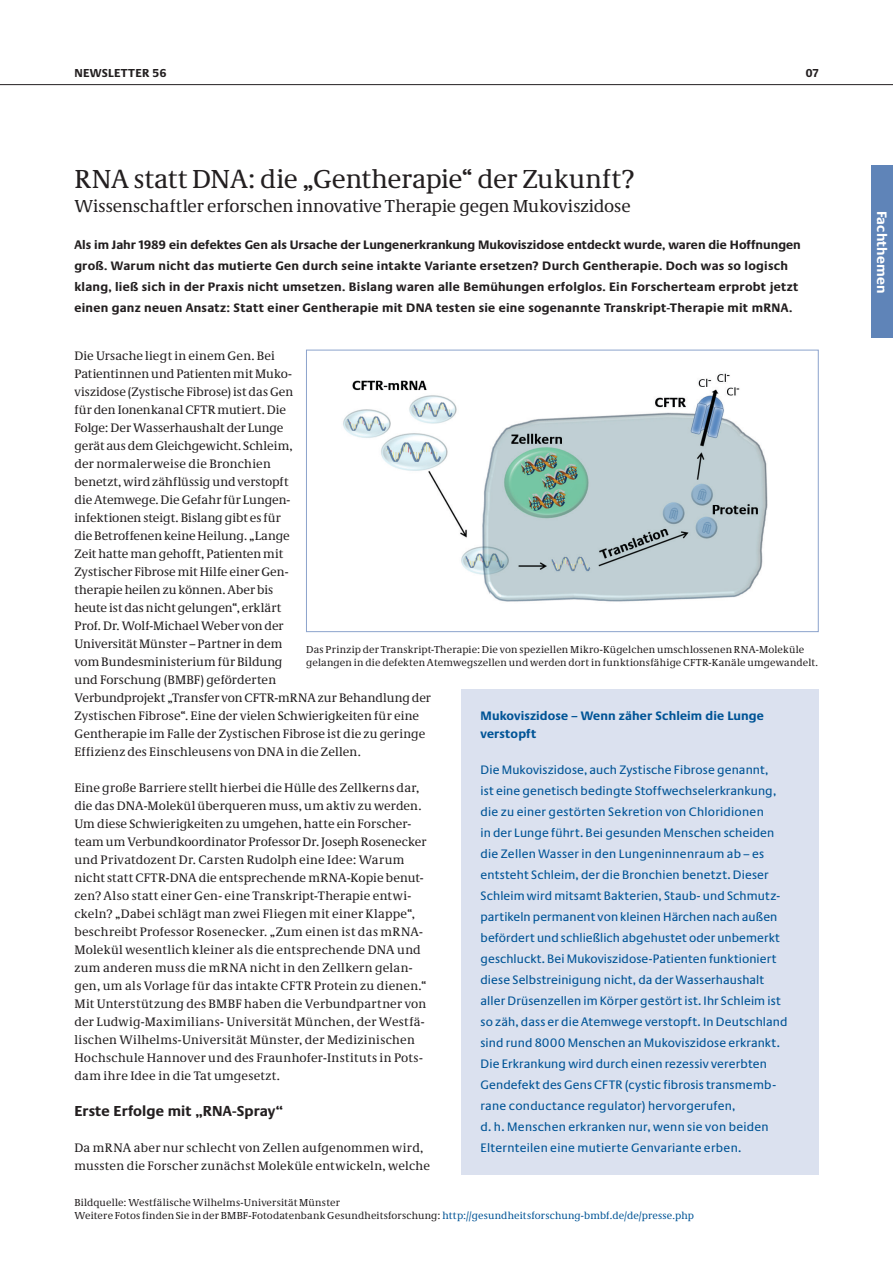
<style>
.page{position:relative;width:893px;height:1263px;background:#fff}
.page>*{position:absolute;margin:0;border:0;box-sizing:border-box;transform-origin:0 0}
.t1{font:27px "Neue Demos";letter-spacing:-.005em;color:#231f20}
.t2{font:18px "Neue Demos";letter-spacing:-.005em;color:#231f20}
.t3{font:700 15px "Neue Praxis";letter-spacing:.005em;color:#231f20}
.t4{font:700 14.25px "Neue Praxis CE";letter-spacing:.005em;color:#fff}
.t5{font:12.75px/18px "Neue Demos";letter-spacing:.01em;color:#231f20}
.t6{font:12.75px/21px "Neue Praxis";letter-spacing:.01em;color:#005496}
.t7{font:700 12.75px/21px "Neue Praxis";letter-spacing:.02em;color:#231f20}
.t8{font:700 12.75px/18px "Neue Praxis";letter-spacing:.01em;color:#005496}
.t9{font:700 12px "Neue Praxis";letter-spacing:.02em;color:#231f20}
.t10{font:10.5px/13.5px "Neue Demos";letter-spacing:.02em;color:#231f20}
.s1{color:#005496}
</style>
<div class="page">
<hr style="left:0;top:84px;width:893px;height:1px;background:#231f20">
<div style="left:872px;top:166px;width:21px;height:172px;background:#5f84b8"></div>
<div style="left:461px;top:689px;width:358px;height:486px;background:#dbe1ef"></div>
<img style="left:343px;top:373px;width:425px;height:229px">
<div style="left:306px;top:350px;width:513px;height:282px;border:1px solid #8ca3cc"></div>
<p class="t9" style="left:74px;top:66px;width:94px">Newsletter 56</p>
<p class="t9" style="left:805px;top:66px;width:15px">07</p>
<h1 class="t1" style="left:74px;top:163px;width:561px">RNA statt DNA: die „Gentherapie“ der Zukunft?</h1>
<h2 class="t2" style="left:74px;top:195px;width:558px">Wissenschaftler erforschen innovative Therapie gegen Mukoviszidose</h2>
<p class="t7" style="left:74px;top:234px;width:728px">Als im Jahr 1989 ein defektes Gen als Ursache der Lungenerkrankung Mukoviszidose entdeckt wurde, waren die Hoffnungen groß. Warum nicht das mutierte Gen durch seine intakte Variante ersetzen? Durch Gentherapie. Doch was so logisch klang, ließ sich in der Praxis nicht umsetzen. Bislang waren alle Bemühungen erfolglos. Ein Forscherteam erprobt jetzt einen ganz neuen Ansatz: Statt einer Gentherapie mit DNA testen sie eine sogenannte Transkript-Therapie mit mRNA.</p>
<p class="t5" style="left:74px;top:347px;width:358px">Die Ursache liegt in einem Gen. Bei<br>Patientinnen und Patienten mit Muko-<br>viszidose (Zystische Fibrose) ist das Gen<br>für den Ionenkanal CFTR mutiert. Die<br>Folge: Der Wasserhaushalt der Lunge<br>gerät aus dem Gleichgewicht. Schleim,<br>der normalerweise die Bronchien<br>benetzt, wird zähflüssig und verstopft<br>die Atemwege. Die Gefahr für Lungen-<br>infektionen steigt. Bislang gibt es für<br>die Betroffenen keine Heilung. „Lange<br>Zeit hatte man gehofft, Patienten mit<br>Zystischer Fibrose mit Hilfe einer Gen-<br>therapie heilen zu können. Aber bis<br>heute ist das nicht gelungen“, erklärt<br>Prof. Dr. Wolf-Michael Weber von der<br>Universität Münster – Partner in dem<br>vom Bundesministerium für Bildung<br>und Forschung (BMBF) geförderten<br>Verbundprojekt „Transfer von CFTR-mRNA zur Behandlung der Zystischen Fibrose“. Eine der vielen Schwierigkeiten für eine Gentherapie im Falle der Zystischen Fibrose ist die zu geringe Effizienz des Einschleusens von DNA in die Zellen.</p>
<p class="t5" style="left:74px;top:779px;width:354px">Eine große Barriere stellt hierbei die Hülle des Zellkerns dar, die das DNA-Molekül überqueren muss, um aktiv zu werden.<br>Um diese Schwierigkeiten zu umgehen, hatte ein Forscher&shy;team um Verbundkoordinator Professor Dr. Joseph Rosenecker und Privatdozent Dr. Carsten Rudolph eine Idee: Warum nicht statt CFTR-DNA die entsprechende mRNA-Kopie benut&shy;zen? Also statt einer Gen- eine Transkript-Therapie entwi&shy;ckeln? „Dabei schlägt man zwei Fliegen mit einer Klappe“, beschreibt Professor Rosenecker. „Zum einen ist das mRNA-Molekül wesentlich kleiner als die entsprechende DNA und zum anderen muss die mRNA nicht in den Zellkern gelan&shy;gen, um als Vorlage für das intakte CFTR Protein zu dienen.“ Mit Unterstützung des BMBF haben die Verbundpartner von der Ludwig-Maximilians- Universität München, der Westfä&shy;lischen Wilhelms-Universität Münster, der Medizinischen Hochschule Hannover und des Fraunhofer-Instituts in Pots&shy;dam ihre Idee in die Tat umgesetzt.</p>
<p class="t3" style="left:74px;top:1102px;width:210px">Erste Erfolge mit „RNA-Spray“</p>
<p class="t5" style="left:74px;top:1139px;width:357px">Da mRNA aber nur schlecht von Zellen aufgenommen wird, mussten die Forscher zunächst Moleküle entwickeln, welche</p>
<p class="t10" style="left:74px;top:1196px;width:267px">Bildquelle: Westfälische Wilhelms-Universität Münster</p>
<p class="t10" style="left:306px;top:642px;width:514px">Das Prinzip der Transkript-Therapie: Die von speziellen Mikro-Kügelchen umschlossenen RNA-Moleküle gelangen in die defekten Atemwegszellen und werden dort in funktionsfähige CFTR-Kanäle umgewandelt.</p>
<p class="t8" style="left:480px;top:707px;width:285px">Mukoviszidose – Wenn zäher Schleim die Lunge verstopft</p>
<p class="t6" style="left:480px;top:759px;width:309px">Die Mukoviszidose, auch Zystische Fibrose genannt,<br>ist eine genetisch bedingte Stoffwechselerkrankung, die zu einer gestörten Sekretion von Chloridionen<br>in der Lunge führt. Bei gesunden Menschen scheiden die Zellen Wasser in den Lungeninnenraum ab – es entsteht Schleim, der die Bronchien benetzt. Dieser Schleim wird mitsamt Bakterien, Staub- und Schmutz&shy;partikeln permanent von kleinen Härchen nach außen befördert und schließlich abgehustet oder unbemerkt geschluckt. Bei Mukoviszidose-Patienten funktioniert diese Selbstreinigung nicht, da der Wasserhaushalt aller Drüsenzellen im Körper gestört ist. Ihr Schleim ist so zäh, dass er die Atemwege verstopft. In Deutschland sind rund 8000 Menschen an Mukoviszidose erkrankt.<br>Die Erkrankung wird durch einen rezessiv vererbten Gendefekt des Gens CFTR (cystic fibrosis transmemb&shy;rane conductance regulator) hervorgerufen,<br>d. h. Menschen erkranken nur, wenn sie von beiden Elternteilen eine mutierte Genvariante erben.</p>
<p class="t10" style="left:74px;top:1209px;width:621px">Weitere Fotos finden Sie in der BMBF-Fotodatenbank Gesundheitsforschung: <span class="s1">http://gesundheitsforschung-bmbf.de/de/presse.php</span></p>
<p class="t4" style="left:890px;top:211px;width:84px;rotate:90deg">Fachthemen</p>
</div>
